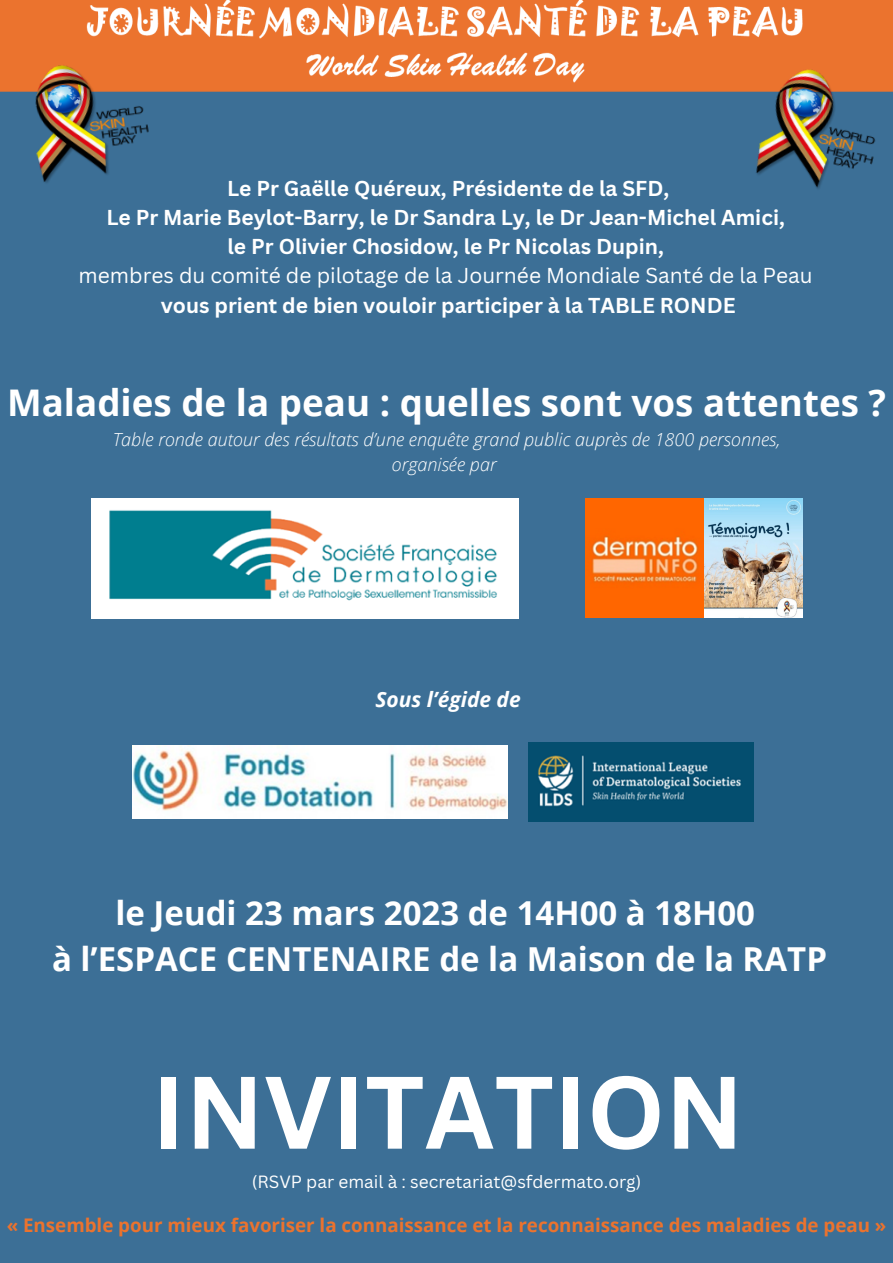
<style>
.page{position:relative;width:893px;height:1263px;background:#3c6f96}
.page>*{position:absolute;margin:0;border:0;box-sizing:border-box;transform-origin:0 0}
.t1{font:700 100.5px "Canva Sans";color:#fff}
.t2{font:700 36.75px "Open Sans";color:#fff}
.t3{font:700 33px/46.1px "Open Sans";color:#fff;text-align:center}
.t4{font:700 21px/29.2px "Canva Sans";color:#fff;text-align:center}
.t5{font:21px "Canva Sans";color:#fff}
.t6{font:italic 700 21px "Open Sans";color:#fff}
.t7{font:700 18.75px "Open Sans";color:#eb732e}
.t8{font:italic 300 18px/24.8px "Open Sans";color:#fff;text-align:center}
.t9{font:17.25px "Canva Sans";color:#fff}
</style>
<div class="page">
<img style="left:91px;top:498px;width:427px;height:121px">
<img style="left:586px;top:498px;width:216px;height:120px">
<img style="left:528px;top:743px;width:225px;height:79px">
<img style="left:132px;top:745px;width:375px;height:73px">
<img style="left:0;top:0;width:893px;height:92px">
<img style="left:17px;top:43px;width:145px;height:140px">
<img style="left:744px;top:50px;width:149px;height:139px">
<p class="t4" style="left:106px;top:173px;width:680px">Le Pr Gaëlle Quéreux, Présidente de la SFD,<br>Le Pr Marie Beylot-Barry, le Dr Sandra Ly, le Dr Jean-Michel Amici, le Pr Olivier Chosidow, le Pr Nicolas Dupin,</p>
<p class="t5" style="left:79px;top:261px;width:735px">membres du comité de pilotage de la Journée Mondiale Santé de la Peau</p>
<p class="t4" style="left:161px;top:290px;width:576px">vous prient de bien vouloir participer à la TABLE RONDE</p>
<h2 class="t2" style="left:7px;top:377px;width:880px">Maladies de la peau : quelles sont vos attentes ?</h2>
<p class="t8" style="left:113px;top:427px;width:669px">Table ronde autour des résultats d’une enquête grand public auprès de 1800 personnes, organisée par</p>
<p class="t6" style="left:375px;top:684px;width:147px">Sous l’égide de</p>
<h3 class="t3" style="left:52px;top:889px;width:776px">le Jeudi 23 mars 2023 de 14H00 à 18H00<br>à l’ESPACE CENTENAIRE de la Maison de la RATP</h3>
<h1 class="t1" style="left:152px;top:1041px;width:593px">INVITATION</h1>
<p class="t9" style="left:252px;top:1169px;width:391px">(RSVP par email à : secretariat@sfdermato.org)</p>
<p class="t7" style="left:7px;top:1212px;width:881px">« Ensemble pour mieux favoriser la connaissance et la reconnaissance des maladies de peau »</p>
</div>
